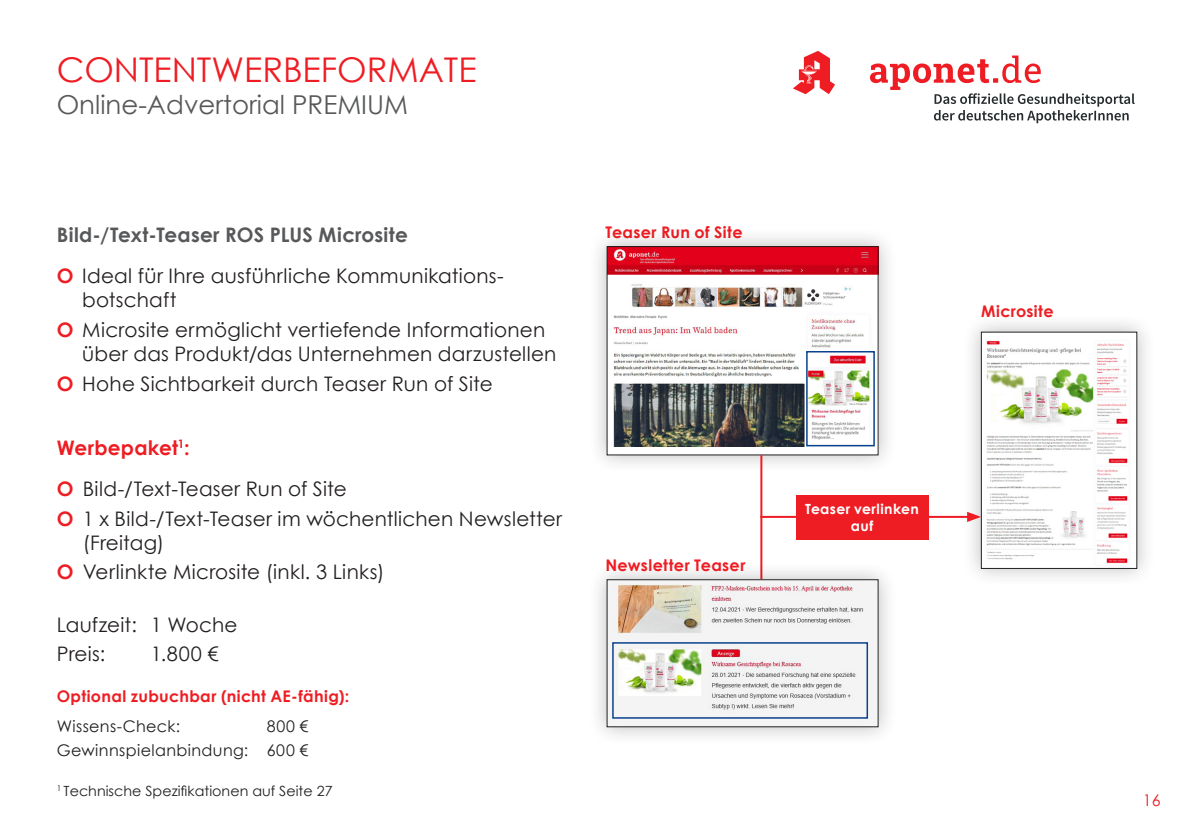
<style>
.page{position:relative;width:1191px;height:840px;background:#fff}
.page>*{position:absolute;margin:0;border:0;box-sizing:border-box;transform-origin:0 0}
.t1{font:34px "Century Gothic";color:#ee1d23}
.t2{font:26px "Century Gothic";color:#57585a}
.t3{font:20px/29.6px "Century Gothic";letter-spacing:.01em;color:#231f20}
.t4{font:700 16px "Century Gothic";letter-spacing:.02em;color:#ee1d23}
.t5{font:16px/24px "Century Gothic";letter-spacing:.025em;color:#231f20;text-align:right}
.t6{font:16px "Century Gothic";color:#ee1d23}
.t7{font:14px "Century Gothic";color:#231f20}
.t8{font:700 14px/16.8px "Century Gothic";letter-spacing:.03em;color:#fff;text-align:center}
.s1{font-weight:700;color:#57585a}
.s2{font-weight:700;color:#ee1d23}
</style>
<div class="page">
<svg style="left:870px;top:55px;width:264px;height:68px"></svg>
<svg style="left:793px;top:51px;width:42px;height:44px"></svg>
<div style="left:962px;top:312px;width:193px;height:275px;background:#231f20;opacity:.3"></div>
<img style="left:983px;top:334px;width:152px;height:232px">
<div style="left:981px;top:332px;width:156px;height:236px;border:1px solid #231f20"></div>
<hr style="left:760px;top:515px;width:210px;height:2px;background:#ee1d23">
<svg style="left:967px;top:511px;width:14px;height:10px"></svg>
<div style="left:588px;top:227px;width:309px;height:246px;background:#231f20;opacity:.3"></div>
<svg style="left:607px;top:246px;width:271px;height:208px"></svg>
<img style="left:609px;top:248px;width:267px;height:198px">
<div style="left:806px;top:351px;width:69px;height:95px;border:2px solid #09428e"></div>
<hr style="left:760px;top:455px;width:2px;height:124px;background:#ee1d23">
<div style="left:795px;top:494px;width:133px;height:45px;background:#ee1d23"></div>
<div style="left:588px;top:560px;width:309px;height:185px;background:#231f20;opacity:.3"></div>
<img style="left:609px;top:581px;width:267px;height:143px">
<div style="left:607px;top:579px;width:271px;height:147px;border:1px solid #231f20"></div>
<div style="left:612px;top:641px;width:256px;height:77px;border:2px solid #09428e"></div>
<h1 class="t1" style="left:57px;top:46px;width:421px">CONTENTWERBEFORMATE</h1>
<h2 class="t2" style="left:57px;top:86px;width:353px">Online-Advertorial PREMIUM</h2>
<p class="t3" style="left:57px;top:214px;width:448px;line-height:41px"><span class="s1">Bild-/Text-Teaser ROS PLUS Microsite<br></span><span class="s2">O</span> Ideal für Ihre ausführliche Kommunikations-</p>
<p class="t3" style="left:57px;top:284px;width:490px;text-indent:26px">botschaft<br><span class="s2">O</span> Microsite ermöglicht vertiefende Informationen</p>
<p class="t3" style="left:57px;top:338px;width:501px;text-indent:26px">über das Produkt/das Unternehmen darzustellen<br><span class="s2">O</span> Hohe Sichtbarkeit durch Teaser Run of Site</p>
<p class="t3" style="left:57px;top:426px;width:291px;line-height:41px"><span class="s2">Werbepaket</span><sup>1</sup><span class="s2">:<br>O</span> Bild-/Text-Teaser Run of Site</p>
<p class="t3" style="left:83px;top:505px;width:481px;line-height:24px;text-indent:-26px"><span class="s2">O</span> 1 x Bild-/Text-Teaser im wöchentlichen Newsletter (Freitag)</p>
<p class="t3" style="left:57px;top:556px;width:329px"><span class="s2">O</span> Verlinkte Microsite (inkl. 3 Links)</p>
<p class="t3" style="left:57px;top:609px;width:182px">Laufzeit: 1 Woche<br>Preis:</p>
<p class="t3" style="left:151px;top:638px;width:69px">1.800 €</p>
<p class="t4" style="left:57px;top:684px;width:294px">Optional zubuchbar (nicht AE-fähig):</p>
<p class="t5" style="left:57px;top:713px;width:125px">Wissens-Check:</p>
<p class="t5" style="left:57px;top:713px;width:253px">800 €<br>Gewinnspielanbindung: 600 €</p>
<p class="t7" style="left:57px;top:780px;width:277px"><sup>1</sup> Technische Spezifikationen auf Seite 27</p>
<p class="t4" style="left:605px;top:219px;width:139px">Teaser Run of Site</p>
<p class="t4" style="left:605px;top:552px;width:142px">Newsletter Teaser</p>
<p class="t8" style="left:805px;top:499px;width:115px">Teaser verlinken auf</p>
<p class="t4" style="left:981px;top:299px;width:74px">Microsite</p>
<p class="t6" style="left:1143px;top:788px;width:19px">16</p>
</div>
